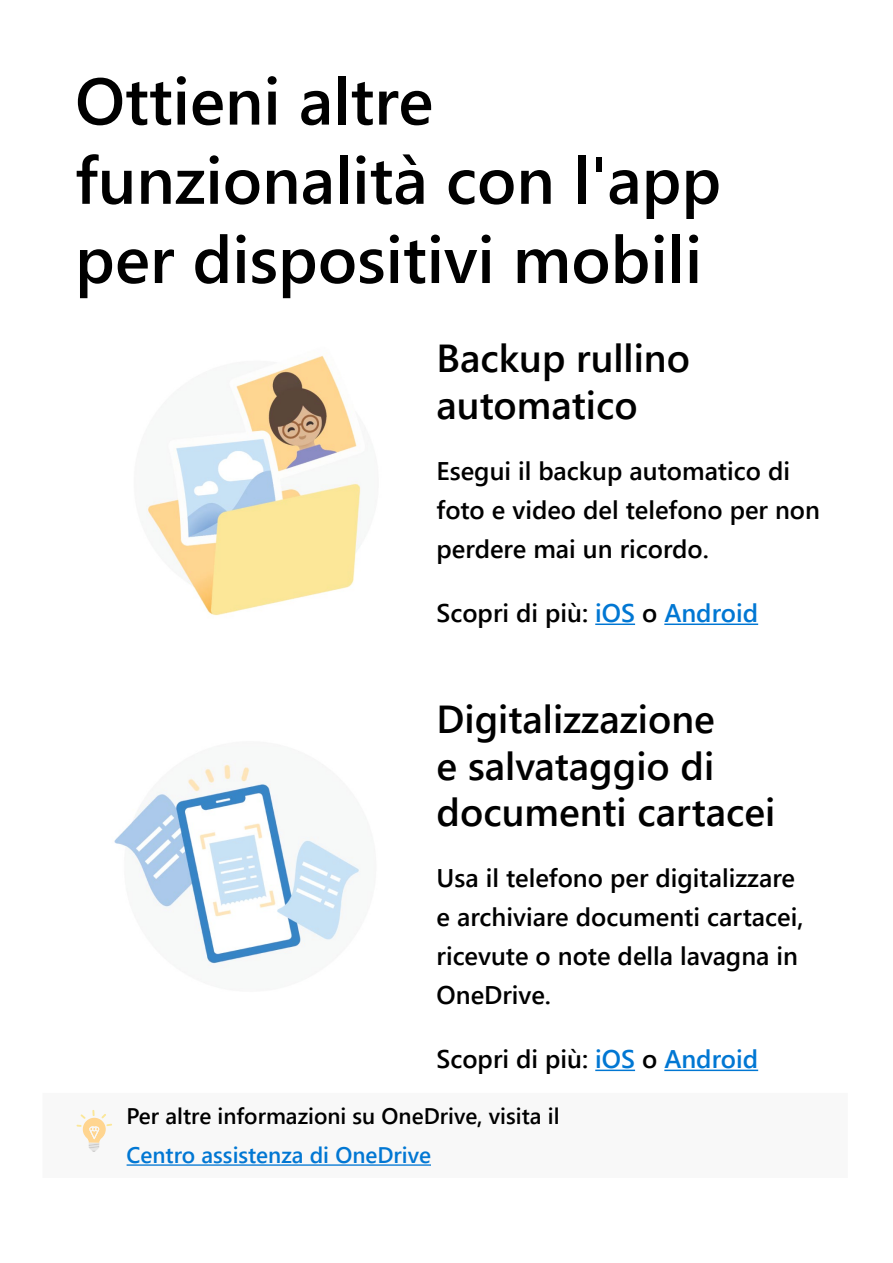
<style>
.page{position:relative;width:893px;height:1263px;background:#fff}
.page>*{position:absolute;margin:0;border:0;box-sizing:border-box;transform-origin:0 0}
.t1{font:600 66px/79.2px "Segoe UI";color:#000}
.t2{font:600 39px/46.8px "Segoe UI";color:#000}
.t3{font:600 25.5px/39px "Segoe UI";color:#000}
.t4{font:600 22.5px "Segoe UI";color:#000}
.t5{font:600 22.5px "Segoe UI";color:#0177d3}
.s1{color:#0177d3}
</style>
<div class="page">
<hr style="left:595px;top:623px;width:40px;height:2px;background:#0177d3">
<hr style="left:664px;top:623px;width:94px;height:2px;background:#0177d3">
<hr style="left:595px;top:1069px;width:40px;height:2px;background:#0177d3">
<hr style="left:664px;top:1069px;width:94px;height:2px;background:#0177d3">
<svg style="left:77px;top:1110px;width:35px;height:42px"></svg>
<hr style="left:127px;top:1164px;width:304px;height:2px;background:#0177d3">
<img style="left:146px;top:355px;width:215px;height:261px">
<img style="left:114px;top:761px;width:247px;height:207px">
<h1 class="t1" style="left:75px;top:61px;width:648px">Ottieni altre funzionalità con l'app per dispositivi mobili</h1>
<h2 class="t2" style="left:437px;top:335px;width:255px">Backup rullino automatico</h2>
<p class="t3" style="left:437px;top:451px;width:385px">Esegui il backup automatico di foto e video del telefono per non perdere mai un ricordo.</p>
<p class="t3" style="left:437px;top:593px;width:323px">Scopri di più: <span class="s1">iOS</span> o <span class="s1">Android</span></p>
<h2 class="t2" style="left:437px;top:695px;width:340px">Digitalizzazione<br>e salvataggio di documenti cartacei</h2>
<p class="t3" style="left:437px;top:858px;width:368px">Usa il telefono per digitalizzare e archiviare documenti cartacei, ricevute o note della lavagna in<br>OneDrive.</p>
<p class="t3" style="left:437px;top:1039px;width:323px">Scopri di più: <span class="s1">iOS</span> o <span class="s1">Android</span></p>
<p class="t4" style="left:127px;top:1098px;width:434px">Per altre informazioni su OneDrive, visita il</p>
<p class="t5" style="left:127px;top:1137px;width:306px">Centro assistenza di OneDrive</p>
</div>
